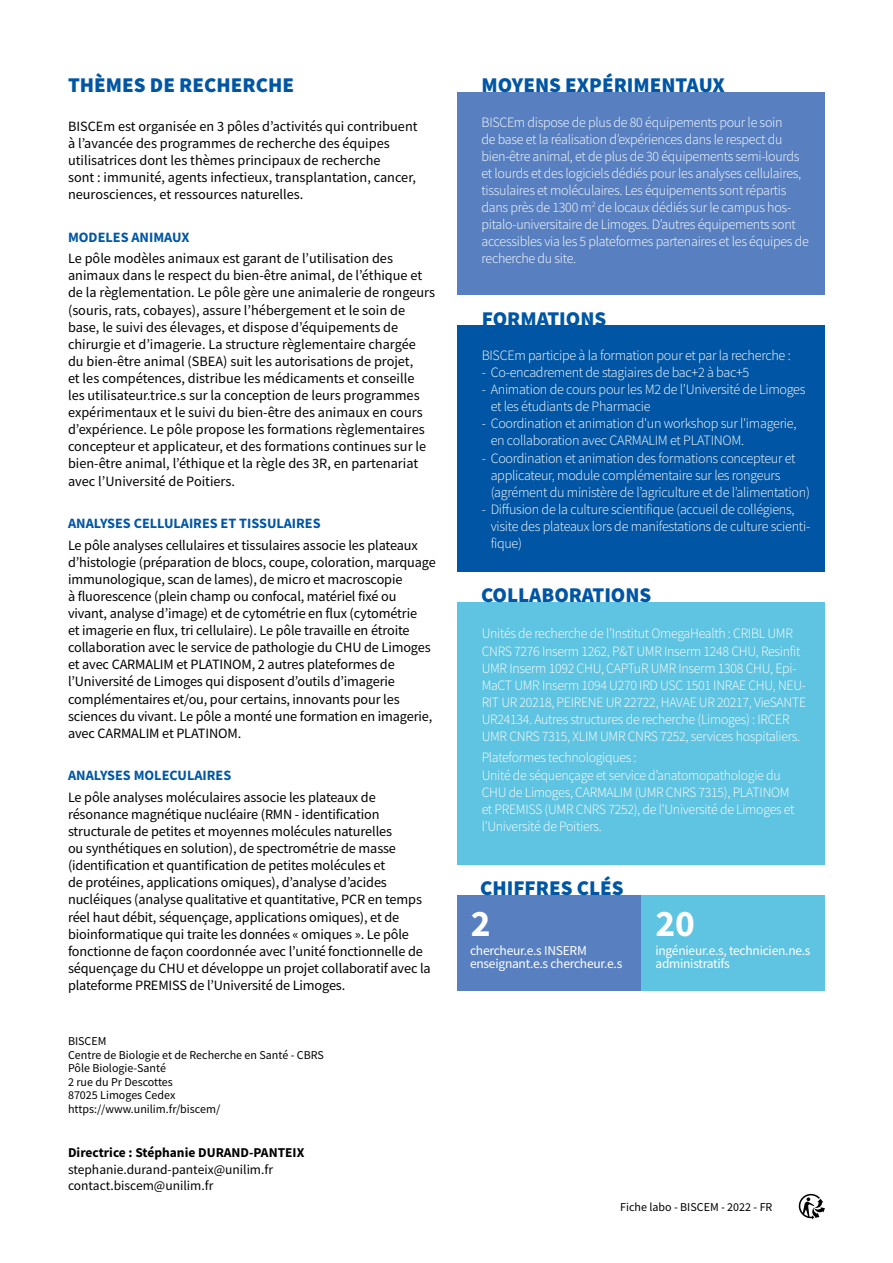
<style>
.page{position:relative;width:893px;height:1263px;background:#fff}
.page>*{position:absolute;margin:0;border:0;box-sizing:border-box;transform-origin:0 0}
.t1{font:700 37.5px "Source Sans Pro";color:#fff}
.t2{font:900 21px "Source Sans Pro";color:#0056a4}
.t3{font:14.25px/17.1px "Source Sans Pro";letter-spacing:-.01em;color:#000}
.t4{font:300 14.25px/17.1px "Source Sans Pro";letter-spacing:-.02em;color:#fff}
.t5{font:700 14.25px "Source Sans Pro";color:#0056a4}
.t6{font:13.5px/13.5px "Source Sans Pro";letter-spacing:-.02em;color:#fff}
.t7{font:13.5px/16.2px "Source Sans Pro";color:#000}
.t8{font:700 13.5px "Source Sans Pro";color:#000}
.t9{font:12px/13.5px "Source Sans Pro";color:#000}
</style>
<div class="page">
<svg style="left:799px;top:1194px;width:26px;height:25px"></svg>
<div style="left:457px;top:895px;width:184px;height:96px;background:#5880c0"></div>
<div style="left:641px;top:895px;width:184px;height:96px;background:#5fc4e1"></div>
<div style="left:457px;top:602px;width:368px;height:263px;background:#5fc4e1"></div>
<div style="left:457px;top:92px;width:368px;height:203px;background:#5880c0"></div>
<div style="left:457px;top:325px;width:368px;height:246px;background:#0056a4"></div>
<h2 class="t2" style="left:68px;top:71px;width:227px">THÈMES DE RECHERCHE</h2>
<p class="t3" style="left:68px;top:117px;width:351px">BISCEm est organisée en 3 pôles d’activités qui contribuent à l’avancée des programmes de recherche des équipes utilisatrices dont les thèmes principaux de recherche<br>sont : immunité, agents infectieux, transplantation, cancer, neurosciences, et ressources naturelles.</p>
<p class="t5" style="left:68px;top:227px;width:123px">MODELES ANIMAUX</p>
<p class="t3" style="left:68px;top:250px;width:368px">Le pôle modèles animaux est garant de l’utilisation des animaux dans le respect du bien-être animal, de l’éthique et de la règlementation. Le pôle gère une animalerie de rongeurs (souris, rats, cobayes), assure l’hébergement et le soin de base, le suivi des élevages, et dispose d’équipements de chirurgie et d’imagerie. La structure règlementaire chargée<br>du bien-être animal (SBEA) suit les autorisations de projet,<br>et les compétences, distribue les médicaments et conseille<br>les utilisateur.trice.s sur la conception de leurs programmes expérimentaux et le suivi du bien-être des animaux en cours d’expérience. Le pôle propose les formations règlementaires concepteur et applicateur, et des formations continues sur le bien-être animal, l’éthique et la règle des 3R, en partenariat avec l’Université de Poitiers.</p>
<p class="t5" style="left:68px;top:514px;width:254px">ANALYSES CELLULAIRES ET TISSULAIRES</p>
<p class="t3" style="left:68px;top:536px;width:369px">Le pôle analyses cellulaires et tissulaires associe les plateaux d’histologie (préparation de blocs, coupe, coloration, marquage immunologique, scan de lames), de micro et macroscopie<br>à fluorescence (plein champ ou confocal, matériel fixé ou vivant, analyse d’image) et de cytométrie en flux (cytométrie<br>et imagerie en flux, tri cellulaire). Le pôle travaille en étroite collaboration avec le service de pathologie du CHU de Limoges et avec CARMALIM et PLATINOM, 2 autres plateformes de l’Université de Limoges qui disposent d’outils d’imagerie complémentaires et/ou, pour certains, innovants pour les sciences du vivant. Le pôle a monté une formation en imagerie, avec CARMALIM et PLATINOM.</p>
<p class="t5" style="left:68px;top:766px;width:165px">ANALYSES MOLECULAIRES</p>
<p class="t3" style="left:68px;top:788px;width:364px">Le pôle analyses moléculaires associe les plateaux de résonance magnétique nucléaire (RMN - identification structurale de petites et moyennes molécules naturelles<br>ou synthétiques en solution), de spectrométrie de masse (identification et quantification de petites molécules et<br>de protéines, applications omiques), d’analyse d’acides nucléiques (analyse qualitative et quantitative, PCR en temps réel haut débit, séquençage, applications omiques), et de bioinformatique qui traite les données « omiques ». Le pôle fonctionne de façon coordonnée avec l’unité fonctionnelle de séquençage du CHU et développe un projet collaboratif avec la plateforme PREMISS de l’Université de Limoges.</p>
<p class="t9" style="left:68px;top:1035px;width:257px">BISCEM<br>Centre de Biologie et de Recherche en Santé - CBRS<br>Pôle Biologie-Santé<br>2 rue du Pr Descottes<br>87025 Limoges Cedex https://www.unilim.fr/biscem/</p>
<p class="t8" style="left:68px;top:1144px;width:238px">Directrice : Stéphanie DURAND-PANTEIX</p>
<p class="t7" style="left:68px;top:1161px;width:207px">stephanie.durand-panteix@unilim.fr contact.biscem@unilim.fr</p>
<h2 class="t2" style="left:481px;top:71px;width:245px">MOYENS EXPÉRIMENTAUX</h2>
<p class="t4" style="left:481px;top:113px;width:329px">BISCEm dispose de plus de 80 équipements pour le soin<br>de base et la réalisation d’expériences dans le respect du bien-être animal, et de plus de 30 équipements semi-lourds et lourds et des logiciels dédiés pour les analyses cellulaires, tissulaires et moléculaires. Les équipements sont répartis dans près de 1300 m<sup>2</sup> de locaux dédiés sur le campus hos&shy;pitalo-universitaire de Limoges. D’autres équipements sont accessibles via les 5 plateformes partenaires et les équipes de recherche du site.</p>
<h2 class="t2" style="left:482px;top:304px;width:126px">FORMATIONS</h2>
<p class="t4" style="left:482px;top:347px;width:311px">BISCEm participe à la formation pour et par la recherche :</p>
<p class="t4" style="left:482px;top:364px;width:269px">- Co-encadrement de stagiaires de bac+2 à bac+5</p>
<p class="t4" style="left:491px;top:381px;width:316px;text-indent:-9px">- Animation de cours pour les M2 de l’Université de Limoges et les étudiants de Pharmacie</p>
<p class="t4" style="left:491px;top:415px;width:307px;text-indent:-9px">- Coordination et animation d'un workshop sur l'imagerie, en collaboration avec CARMALIM et PLATINOM.</p>
<p class="t4" style="left:491px;top:449px;width:321px;text-indent:-9px">- Coordination et animation des formations concepteur et applicateur, module complémentaire sur les rongeurs (agrément du ministère de l’agriculture et de l’alimentation)</p>
<p class="t4" style="left:491px;top:500px;width:321px;text-indent:-9px">- Diffusion de la culture scientifique (accueil de collégiens, visite des plateaux lors de manifestations de culture scienti&shy;fique)</p>
<h2 class="t2" style="left:481px;top:581px;width:172px">COLLABORATIONS</h2>
<p class="t4" style="left:482px;top:625px;width:326px">Unités de recherche de l’Institut OmegaHealth : CRIBL UMR CNRS 7276 Inserm 1262, P&amp;T UMR Inserm 1248 CHU, Resinfit UMR Inserm 1092 CHU, CAPTuR UMR Inserm 1308 CHU, Epi-MaCT UMR Inserm 1094 U270 IRD USC 1501 INRAE CHU, NEU-RIT UR 20218, PEIRENE UR 22722, HAVAE UR 20217, VieSANTE UR24134. Autres structures de recherche (Limoges) : IRCER UMR CNRS 7315, XLIM UMR CNRS 7252, services hospitaliers.</p>
<p class="t4" style="left:482px;top:749px;width:314px">Plateformes technologiques :<br>Unité de séquençage et service d’anatomopathologie du CHU de Limoges, CARMALIM (UMR CNRS 7315), PLATINOM et PREMISS (UMR CNRS 7252), de l'Université de Limoges et l’Université de Poitiers.</p>
<h2 class="t2" style="left:480px;top:873px;width:145px">CHIFFRES CLÉS</h2>
<h1 class="t1" style="left:471px;top:898px;width:21px">2</h1>
<p class="t6" style="left:470px;top:943px;width:154px">chercheur.e.s INSERM enseignant.e.s chercheur.e.s</p>
<h1 class="t1" style="left:655px;top:898px;width:41px">20</h1>
<p class="t6" style="left:655px;top:943px;width:157px">ingénieur.e.s, technicien.ne.s administratifs</p>
<p class="t9" style="left:620px;top:1200px;width:154px">Fiche labo - BISCEM - 2022 - FR</p>
</div>
